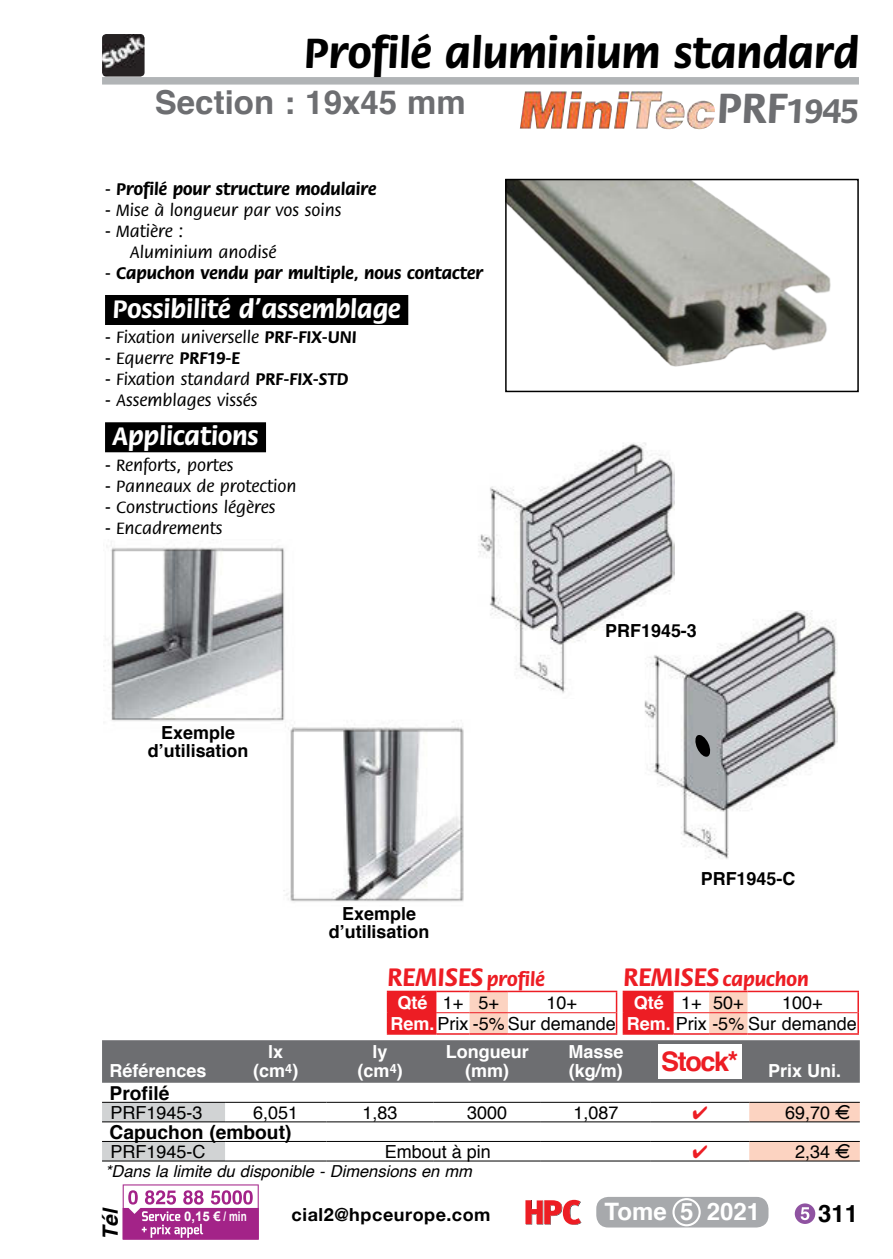
<style>
.page{position:relative;width:893px;height:1259px;background:#fff}
.page>*{position:absolute;margin:0;border:0;box-sizing:border-box;transform-origin:0 0}
.t1{font:700 45px "Flora";color:#000}
.t2{font:700 36px "Flora";color:#6d6e71}
.t3{font:700 33px "Helvetica";color:#6d6e71}
.t4{font:700 27px "Flora";color:#fff}
.t5{font:700 27px "Flora";color:#ed1d24}
.t6{font:700 27px "Helvetica";letter-spacing:-.05em;color:#ed1d24}
.t7{font:700 24px "Helvetica";color:#fff}
.t8{font:700 24px "Helvetica";color:#000}
.t9{font:italic 700 21px "Helvetica";color:#000}
.t10{font:700 20.4px "Flora";color:#ed1d24}
.t11{font:700 19.2px "Helvetica";color:#000}
.t12{font:500 18px/21px "Flora";color:#000}
.t13{font:18px/20.7px "Helvetica";color:#000}
.t14{font:700 18px "Flora";color:#000}
.t15{font:700 18px/18px "Helvetica";color:#000;text-align:center}
.t16{font:700 18px "Helvetica";color:#fff}
.t17{font:700 18px "Helvetica Neue";letter-spacing:.03em;color:#000}
.t18{font:italic 16.5px "Helvetica";color:#000}
.t19{font:700 13.2px "Arial";color:#fff}
.s1{font-size:45px}
.s2{font-weight:500}
.s3{color:#000}
.s4{font-weight:700}
.s5{font-size:20.4px}
.s6{font-weight:700;color:#fff}
.s7{font-size:27px}
.s8{font-family:"Eurofont"}
</style>
<div class="page">
<div style="left:795px;top:1203px;width:20px;height:21px;background:#8f53a1;border-radius:50%"></div>
<svg style="left:801px;top:1207px;width:8px;height:13px"></svg>
<svg style="left:525px;top:1199px;width:56px;height:26px"></svg>
<div style="left:596px;top:1197px;width:172px;height:30px;background:#a7a9ac;border-radius:12px"></div>
<div style="left:672px;top:1198px;width:29px;height:28px;border:2px solid #fff;border-radius:50%"></div>
<svg style="left:123px;top:1184px;width:136px;height:55px"></svg>
<div style="left:102px;top:77px;width:757px;height:8px;background:#b1b4b6"></div>
<div style="left:105px;top:295px;width:303px;height:30px;background:#000"></div>
<div style="left:105px;top:422px;width:161px;height:30px;background:#000"></div>
<img style="left:508px;top:182px;width:323px;height:185px">
<div style="left:505px;top:179px;width:354px;height:213px;border:2px solid #000"></div>
<img style="left:105px;top:541px;width:359px;height:361px">
<img style="left:478px;top:442px;width:196px;height:251px">
<img style="left:624px;top:610px;width:214px;height:249px">
<img style="left:520px;top:91px;width:142px;height:38px">
<svg style="left:694px;top:734px;width:17px;height:24px"></svg>
<img style="left:102px;top:34px;width:43px;height:43px">
<div style="left:102px;top:1040px;width:758px;height:42px;background:#6d6e71"></div>
<svg style="left:102px;top:1102px;width:123px;height:58px"></svg>
<svg style="left:749px;top:1102px;width:111px;height:58px"></svg>
<hr style="left:327px;top:1121px;width:107px;height:1px;background:#000">
<hr style="left:434px;top:1121px;width:107px;height:1px;background:#000">
<hr style="left:541px;top:1121px;width:110px;height:1px;background:#000">
<hr style="left:651px;top:1121px;width:98px;height:1px;background:#000">
<hr style="left:651px;top:1160px;width:98px;height:1px;background:#000">
<hr style="left:225px;top:1160px;width:102px;height:1px;background:#000">
<hr style="left:327px;top:1160px;width:107px;height:1px;background:#000">
<hr style="left:434px;top:1160px;width:107px;height:1px;background:#000">
<hr style="left:541px;top:1160px;width:110px;height:1px;background:#000">
<hr style="left:102px;top:1160px;width:123px;height:1px;background:#000">
<hr style="left:749px;top:1121px;width:111px;height:1px;background:#000">
<hr style="left:749px;top:1160px;width:111px;height:1px;background:#000">
<hr style="left:102px;top:1101px;width:123px;height:1px;background:#000">
<hr style="left:225px;top:1101px;width:102px;height:1px;background:#000">
<hr style="left:327px;top:1101px;width:107px;height:1px;background:#000">
<hr style="left:434px;top:1101px;width:107px;height:1px;background:#000">
<hr style="left:541px;top:1101px;width:110px;height:1px;background:#000">
<hr style="left:651px;top:1101px;width:98px;height:1px;background:#000">
<hr style="left:749px;top:1101px;width:111px;height:1px;background:#000">
<hr style="left:327px;top:1141px;width:107px;height:1px;background:#000">
<hr style="left:434px;top:1141px;width:107px;height:1px;background:#000">
<hr style="left:541px;top:1141px;width:110px;height:1px;background:#000">
<hr style="left:651px;top:1141px;width:98px;height:1px;background:#000">
<hr style="left:749px;top:1141px;width:111px;height:1px;background:#000">
<hr style="left:102px;top:1121px;width:123px;height:1px;background:#000">
<hr style="left:225px;top:1121px;width:102px;height:1px;background:#000">
<hr style="left:102px;top:1141px;width:123px;height:1px;background:#000">
<hr style="left:225px;top:1141px;width:102px;height:1px;background:#000">
<div style="left:658px;top:1043px;width:83px;height:35px;background:#fff"></div>
<div style="left:470px;top:992px;width:38px;height:41px;background:#fcd3c1"></div>
<hr style="left:436px;top:1012px;width:34px;height:1px;background:#ed1d24">
<hr style="left:470px;top:1012px;width:38px;height:1px;background:#ed1d24">
<hr style="left:508px;top:1012px;width:108px;height:1px;background:#ed1d24">
<hr style="left:387px;top:990px;width:49px;height:2px;background:#ed1d24">
<hr style="left:436px;top:990px;width:34px;height:2px;background:#ed1d24">
<hr style="left:470px;top:990px;width:38px;height:2px;background:#ed1d24">
<hr style="left:508px;top:990px;width:109px;height:2px;background:#ed1d24">
<div style="left:387px;top:992px;width:49px;height:41px;background:#ed1d24"></div>
<hr style="left:387px;top:1033px;width:49px;height:1px;background:#ed1d24">
<hr style="left:436px;top:1033px;width:34px;height:1px;background:#ed1d24">
<hr style="left:470px;top:1033px;width:38px;height:1px;background:#ed1d24">
<hr style="left:508px;top:1033px;width:109px;height:1px;background:#ed1d24">
<svg style="left:616px;top:992px;width:1px;height:41px"></svg>
<svg style="left:709px;top:992px;width:38px;height:41px"></svg>
<hr style="left:674px;top:1012px;width:35px;height:1px;background:#ed1d24">
<hr style="left:709px;top:1012px;width:38px;height:1px;background:#ed1d24">
<hr style="left:747px;top:1012px;width:110px;height:1px;background:#ed1d24">
<hr style="left:623px;top:990px;width:51px;height:2px;background:#ed1d24">
<hr style="left:674px;top:990px;width:35px;height:2px;background:#ed1d24">
<hr style="left:709px;top:990px;width:38px;height:2px;background:#ed1d24">
<hr style="left:747px;top:990px;width:112px;height:2px;background:#ed1d24">
<div style="left:623px;top:991px;width:51px;height:42px;background:#ed1d24"></div>
<hr style="left:623px;top:1033px;width:51px;height:1px;background:#ed1d24">
<hr style="left:674px;top:1033px;width:35px;height:1px;background:#ed1d24">
<hr style="left:709px;top:1033px;width:38px;height:1px;background:#ed1d24">
<hr style="left:747px;top:1033px;width:112px;height:1px;background:#ed1d24">
<hr style="left:857px;top:992px;width:2px;height:20px;background:#ed1d24">
<hr style="left:857px;top:1012px;width:2px;height:21px;background:#ed1d24">
<p class="t1" style="left:304px;top:29px;width:556px">Profilé aluminium standard</p>
<p class="t3" style="left:155px;top:76px;width:312px">Section : 19x45 mm</p>
<p class="t2" style="left:717px;top:92px;width:144px"><span class="s1">PRF</span>1945</p>
<p class="t14" style="left:105px;top:180px;width:273px"><span class="s2">-</span> Profilé pour structure modulaire</p>
<p class="t12" style="left:105px;top:200px;width:238px">- Mise à longueur par vos soins</p>
<p class="t12" style="left:130px;top:221px;width:148px;text-indent:-25px">- Matière :<br>Aluminium anodisé</p>
<p class="t14" style="left:105px;top:264px;width:380px"><span class="s2">-</span> Capuchon vendu par multiple, nous contacter</p>
<p class="t4" style="left:105px;top:295px;width:305px"><span class="s3">.</span>Possibilité d’assemblage<span class="s3">.</span></p>
<p class="t12" style="left:105px;top:328px;width:253px">- Fixation universelle <span class="s4">PRF-FIX-UNI</span></p>
<p class="t12" style="left:105px;top:349px;width:136px">- Equerre <span class="s4">PRF19-E</span></p>
<p class="t12" style="left:105px;top:370px;width:245px">- Fixation standard <span class="s4">PRF-FIX-STD</span></p>
<p class="t12" style="left:105px;top:391px;width:154px">- Assemblages vissés</p>
<p class="t4" style="left:105px;top:422px;width:162px"><span class="s3">.</span>Applications<span class="s3">.</span></p>
<p class="t12" style="left:105px;top:455px;width:130px">- Renforts, portes</p>
<p class="t12" style="left:105px;top:476px;width:193px">- Panneaux de protection</p>
<p class="t12" style="left:105px;top:497px;width:172px">- Constructions légères</p>
<p class="t12" style="left:105px;top:518px;width:119px">- Encadrements</p>
<p class="t15" style="left:148px;top:723px;width:102px">Exemple d’utilisation</p>
<p class="t15" style="left:329px;top:905px;width:102px">Exemple d’utilisation</p>
<p class="t15" style="left:605px;top:622px;width:93px">PRF1945-3</p>
<p class="t15" style="left:701px;top:870px;width:96px">PRF1945-C</p>
<p class="t5" style="left:388px;top:963px;width:159px">REMISES <span class="s5">profilé</span></p>
<p class="t13" style="left:397px;top:993px;width:103px"><span class="s6">Qté</span> 1+ 5+</p>
<p class="t13" style="left:390px;top:993px;width:227px;text-indent:156px">10+<br><span class="s6">Rem.</span> Prix -5% Sur demande</p>
<p class="t10" style="left:623px;top:968px;width:187px"><span class="s7">REMISES</span> capuchon</p>
<p class="t13" style="left:634px;top:993px;width:111px"><span class="s6">Qté</span> 1+ 50+</p>
<p class="t13" style="left:627px;top:993px;width:231px;text-indent:155px">100+<br><span class="s6">Rem.</span> Prix -5% Sur demande</p>
<p class="t16" style="left:268px;top:1036px;width:17px">lx</p>
<p class="t16" style="left:373px;top:1036px;width:17px">ly</p>
<p class="t16" style="left:446px;top:1036px;width:84px">Longueur</p>
<p class="t16" style="left:568px;top:1036px;width:57px">Masse</p>
<p class="t6" style="left:661px;top:1040px;width:79px">Stock*</p>
<p class="t16" style="left:110px;top:1056px;width:99px">Références</p>
<p class="t16" style="left:253px;top:1056px;width:47px">(cm<sup>4</sup>)</p>
<p class="t16" style="left:358px;top:1056px;width:47px">(cm<sup>4</sup>)</p>
<p class="t16" style="left:465px;top:1056px;width:45px">(mm)</p>
<p class="t16" style="left:569px;top:1056px;width:55px">(kg/m)</p>
<p class="t16" style="left:768px;top:1056px;width:75px">Prix Uni.</p>
<p class="t11" style="left:110px;top:1077px;width:61px">Profilé</p>
<p class="t13" style="left:111px;top:1102px;width:94px">PRF1945-3</p>
<p class="t13" style="left:253px;top:1102px;width:47px">6,051</p>
<p class="t13" style="left:363px;top:1102px;width:37px">1,83</p>
<p class="t13" style="left:467px;top:1102px;width:42px">3000</p>
<p class="t13" style="left:573px;top:1102px;width:47px">1,087</p>
<p class="t13" style="left:785px;top:1103px;width:68px">69,70 <span class="s8">F</span></p>
<p class="t11" style="left:110px;top:1116px;width:183px">Capuchon (embout)</p>
<p class="t13" style="left:111px;top:1141px;width:97px">PRF1945-C</p>
<p class="t13" style="left:385px;top:1141px;width:108px">Embout à pin</p>
<p class="t13" style="left:795px;top:1142px;width:58px">2,34 <span class="s8">F</span></p>
<p class="t18" style="left:105px;top:1157px;width:368px">*Dans la limite du disponible - Dimensions en mm</p>
<p class="t9" style="left:93px;top:1240px;width:34px;rotate:-90deg">Tél</p>
<p class="t19" style="left:184px;top:1207px;width:64px">0,15 € / min</p>
<p class="t17" style="left:292px;top:1200px;width:200px">cial2@hpceurope.com</p>
<h3 class="t7" style="left:605px;top:1192px;width:157px">Tome 5 2021</h3>
<p class="t8" style="left:818px;top:1194px;width:42px">311</p>
</div>
